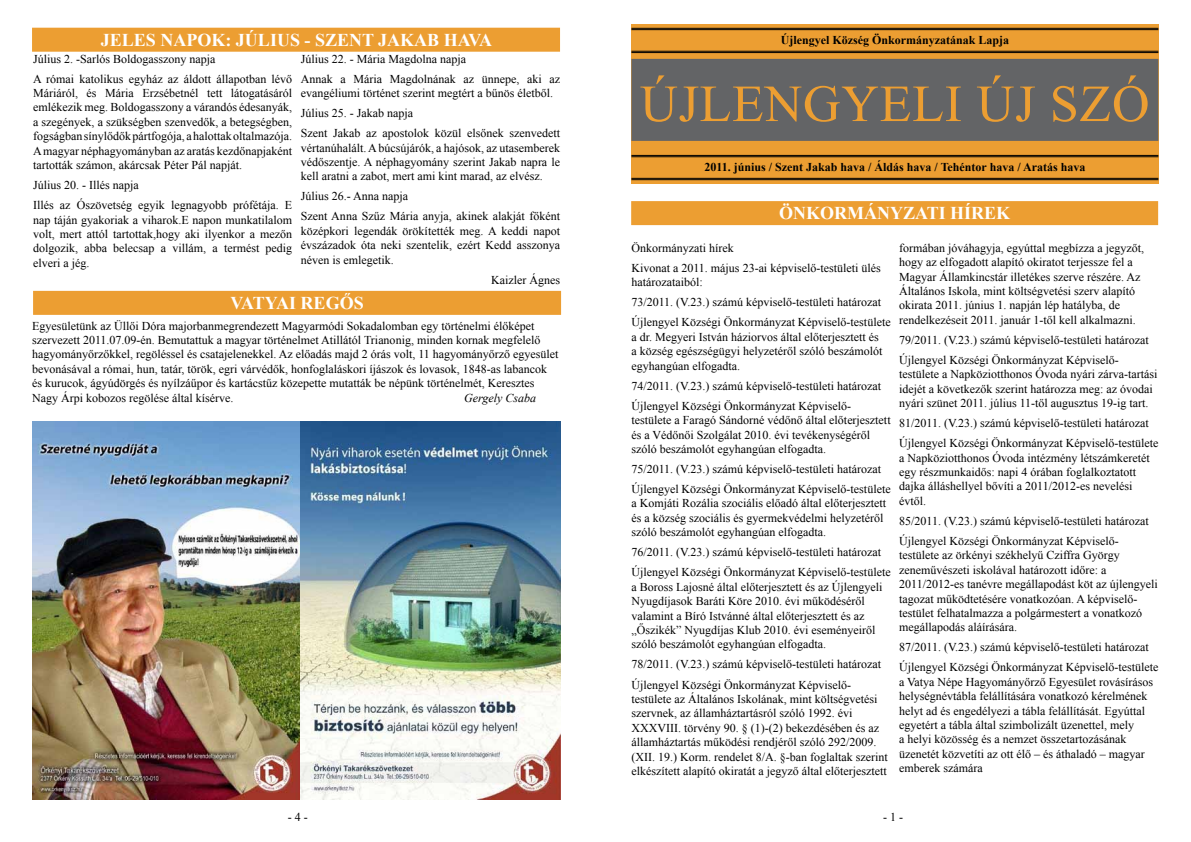
<style>
.page{position:relative;width:1191px;height:842px;background:#fff}
.page>*{position:absolute;margin:0;border:0;box-sizing:border-box;transform-origin:0 0}
.t1{font:52px "Times New Roman";letter-spacing:.015em;color:#ec9e32}
.t2{font:700 18px "Times New Roman";color:#fff}
.t3{font:12px/14.4px "Times New Roman";color:#000}
.t4{font:700 12px "Times New Roman";color:#000}
.t5{font:italic 12px "Times New Roman";color:#000}
</style>
<div class="page">
<div style="left:631px;top:24px;width:527px;height:159px;background:#ec9e32"></div>
<div style="left:33px;top:291px;width:528px;height:24px;background:#ec9e32"></div>
<hr style="left:631px;top:28px;width:527px;height:1px;background:#000">
<hr style="left:631px;top:29px;width:527px;height:1px;background:#000">
<hr style="left:631px;top:51px;width:527px;height:1px;background:#000">
<hr style="left:631px;top:52px;width:527px;height:1px;background:#000">
<div style="left:631px;top:59px;width:527px;height:82px;background:#636466"></div>
<hr style="left:631px;top:155px;width:527px;height:1px;background:#000">
<hr style="left:631px;top:157px;width:527px;height:1px;background:#000">
<hr style="left:631px;top:178px;width:527px;height:1px;background:#000">
<hr style="left:631px;top:179px;width:527px;height:1px;background:#000">
<div style="left:631px;top:201px;width:527px;height:24px;background:#ec9e32"></div>
<div style="left:32px;top:28px;width:528px;height:24px;background:#ec9e32"></div>
<img style="left:32px;top:421px;width:528px;height:378px">
<h2 class="t2" style="left:101px;top:28px;width:393px">JELES NAPOK: júLiUS - szent jakab hava</h2>
<p class="t3" style="left:33px;top:48px;width:261px;line-height:20.1px">Július 2. -Sarlós Boldogasszony napja<br>A római katolikus egyház az áldott állapotban lévő</p>
<p class="t3" style="left:33px;top:86px;width:261px;text-align:justify">Máriáról, és Mária Erzsébetnél tett látogatásáról emlékezik meg. Boldogasszony a várandós édesanyák, a szegények, a szükségben szenvedők, a betegségben, fogságban sínylődők pártfogója, a halottak oltalmazója.<br>A magyar néphagyományban az aratás kezdőnapjaként tartották számon, akárcsak Péter Pál napját.</p>
<p class="t3" style="left:33px;top:175px;width:261px;line-height:20.1px">Július 20. - Illés napja<br>Illés az Ószövetség egyik legnagyobb prófétája. E</p>
<p class="t3" style="left:33px;top:212px;width:261px;text-align:justify">nap táján gyakoriak a viharok.E napon munkatilalom volt, mert attól tartottak,hogy aki ilyenkor a mezőn dolgozik, abba belecsap a villám, a termést pedig elveri a jég.</p>
<p class="t3" style="left:301px;top:48px;width:261px;line-height:20.1px">Július 22. - Mária Magdolna napja<br>Annak a Mária Magdolnának az ünnepe, aki az</p>
<p class="t3" style="left:301px;top:83px;width:261px;line-height:20.1px">evangéliumi történet szerint megtért a bűnös életből.<br>Július 25. - Jakab napja<br>Szent Jakab az apostolok közül elsőnek szenvedett</p>
<p class="t3" style="left:301px;top:140px;width:261px;text-align:justify">vértanúhalált. A búcsújárók, a hajósok, az utasemberek védőszentje. A néphagyomány szerint Jakab napra le kell aratni a zabot, mert ami kint marad, az elvész.</p>
<p class="t3" style="left:301px;top:186px;width:261px;line-height:20.1px">Július 26.- Anna napja<br>Szent Anna Szűz Mária anyja, akinek alakját főként</p>
<p class="t3" style="left:301px;top:223px;width:261px;text-align:justify">középkori legendák örökítették meg. A keddi napot évszázadok óta neki szentelik, ezért Kedd asszonya néven is emlegetik.</p>
<p class="t3" style="left:491px;top:272px;width:70px">Kaizler Ágnes</p>
<h2 class="t2" style="left:230px;top:291px;width:135px">vatyai regős</h2>
<p class="t3" style="left:32px;top:318px;width:528px">Egyesületünk az Üllői Dóra majorbanmegrendezett Magyarmódi Sokadalomban egy történelmi élőképet szervezett 2011.07.09-én. Bemutattuk a magyar történelmet Atillától Trianonig, minden kornak megfelelő hagyományőrzőkkel, regöléssel és csatajelenekkel. Az előadás majd 2 órás volt, 11 hagyományőrző egyesület bevonásával a római, hun, tatár, török, egri várvédők, honfoglaláskori íjászok és lovasok, 1848-as labancok és kurucok, ágyúdörgés és nyílzáűpor és kartácstűz közepette mutatták be népünk történelmét, Keresztes Nagy Árpi kobozos regölése által kísérve.</p>
<p class="t5" style="left:464px;top:389px;width:73px">Gergely Csaba</p>
<p class="t4" style="left:780px;top:32px;width:230px">Újlengyel Község Önkormányzatának Lapja</p>
<h1 class="t1" style="left:640px;top:69px;width:511px">ÚJLENGYELI ÚJ SZÓ</h1>
<p class="t4" style="left:704px;top:159px;width:382px">2011. június / Szent Jakab hava / Áldás hava / Tehéntor hava / Aratás hava</p>
<h2 class="t2" style="left:779px;top:201px;width:148px">ÖNKORMÁNYZATI</h2>
<h2 class="t2" style="left:950px;top:201px;width:62px">HÍREK</h2>
<p class="t3" style="left:631px;top:237px;width:251px;line-height:20.1px">Önkormányzati hírek<br>Kivonat a 2011. május 23-ai képviselő-testületi ülés</p>
<p class="t3" style="left:631px;top:272px;width:261px;line-height:20.1px">határozataiból:<br>73/2011. (V.23.) számú képviselő-testületi határozat<br>Újlengyel Községi Önkormányzat Képviselő-testülete</p>
<p class="t3" style="left:631px;top:329px;width:252px">a dr. Megyeri István háziorvos által előterjesztett és a község egészségügyi helyzetéről szóló beszámolót egyhangúan elfogadta.</p>
<p class="t3" style="left:631px;top:375px;width:251px;line-height:20.1px">74/2011. (V.23.) számú képviselő-testületi határozat<br>Újlengyel Községi Önkormányzat Képviselő-</p>
<p class="t3" style="left:631px;top:413px;width:261px">testülete a Faragó Sándorné védőnő által előterjesztett és a Védőnői Szolgálat 2010. évi tevékenységéről szóló beszámolót egyhangúan elfogadta.</p>
<p class="t3" style="left:631px;top:459px;width:261px;line-height:20.1px">75/2011. (V.23.) számú képviselő-testületi határozat<br>Újlengyel Községi Önkormányzat Képviselő-testülete</p>
<p class="t3" style="left:631px;top:496px;width:256px">a Komjáti Rozália szociális előadó által előterjesztett és a község szociális és gyermekvédelmi helyzetéről szóló beszámolót egyhangúan elfogadta.</p>
<p class="t3" style="left:631px;top:542px;width:261px;line-height:20.1px">76/2011. (V.23.) számú képviselő-testületi határozat<br>Újlengyel Községi Önkormányzat Képviselő-testülete</p>
<p class="t3" style="left:631px;top:579px;width:252px">a Boross Lajosné által előterjesztett és az Újlengyeli Nyugdíjasok Baráti Köre 2010. évi működéséről valamint a Bíró Istvánné által előterjesztett és az „Őszikék” Nyugdíjas Klub 2010. évi eseményeiről szóló beszámolót egyhangúan elfogadta.</p>
<p class="t3" style="left:631px;top:654px;width:251px;line-height:20.1px">78/2011. (V.23.) számú képviselő-testületi határozat<br>Újlengyel Községi Önkormányzat Képviselő-</p>
<p class="t3" style="left:631px;top:691px;width:258px">testülete az Általános Iskolának, mint költségvetési szervnek, az államháztartásról szóló 1992. évi XXXVIII. törvény 90. § (1)-(2) bekezdésében és az államháztartás működési rendjéről szóló 292/2009. (XII. 19.) Korm. rendelet 8/A. §-ban foglaltak szerint elkészített alapító okiratát a jegyző által előterjesztett</p>
<p class="t3" style="left:899px;top:240px;width:246px">formában jóváhagyja, egyúttal megbízza a jegyzőt, hogy az elfogadott alapító okiratot terjessze fel a Magyar Államkincstár illetékes szerve részére. Az Általános Iskola, mint költségvetési szerv alapító okirata 2011. június 1. napján lép hatályba, de rendelkezéseit 2011. január 1-től kell alkalmazni.</p>
<p class="t3" style="left:899px;top:329px;width:251px;line-height:20.1px">79/2011. (V.23.) számú képviselő-testületi határozat<br>Újlengyel Községi Önkormányzat Képviselő-</p>
<p class="t3" style="left:899px;top:367px;width:260px">testülete a Napköziotthonos Óvoda nyári zárva-tartási idejét a következők szerint határozza meg: az óvodai nyári szünet 2011. július 11-től augusztus 19-ig tart.</p>
<p class="t3" style="left:899px;top:413px;width:261px;line-height:20.1px">81/2011. (V.23.) számú képviselő-testületi határozat<br>Újlengyel Községi Önkormányzat Képviselő-testülete</p>
<p class="t3" style="left:899px;top:450px;width:252px">a Napköziotthonos Óvoda intézmény létszámkeretét egy részmunkaidős: napi 4 órában foglalkoztatott dajka álláshellyel bővíti a 2011/2012-es nevelési évtől.</p>
<p class="t3" style="left:899px;top:511px;width:251px;line-height:20.1px">85/2011. (V.23.) számú képviselő-testületi határozat<br>Újlengyel Községi Önkormányzat Képviselő-</p>
<p class="t3" style="left:899px;top:548px;width:260px">testülete az örkényi székhelyű Cziffra György zeneművészeti iskolával határozott időre: a 2011/2012-es tanévre megállapodást köt az újlengyeli tagozat működtetésére vonatkozóan. A képviselő&shy;testület felhatalmazza a polgármestert a vonatkozó megállapodás aláírására.</p>
<p class="t3" style="left:899px;top:637px;width:261px;line-height:20.1px">87/2011. (V.23.) számú képviselő-testületi határozat<br>Újlengyel Községi Önkormányzat Képviselő-testülete</p>
<p class="t3" style="left:899px;top:674px;width:256px">a Vatya Népe Hagyományőrző Egyesület rovásírásos helységnévtábla felállítására vonatkozó kérelmének helyt ad és engedélyezi a tábla felállítását. Egyúttal egyetért a tábla által szimbolizált üzenettel, mely<br>a helyi közösség és a nemzet összetartozásának üzenetét közvetíti az ott élő – és áthaladó – magyar emberek számára</p>
<p class="t3" style="left:288px;top:810px;width:21px">- 4 -</p>
<p class="t3" style="left:883px;top:810px;width:21px">- 1 -</p>
</div>
